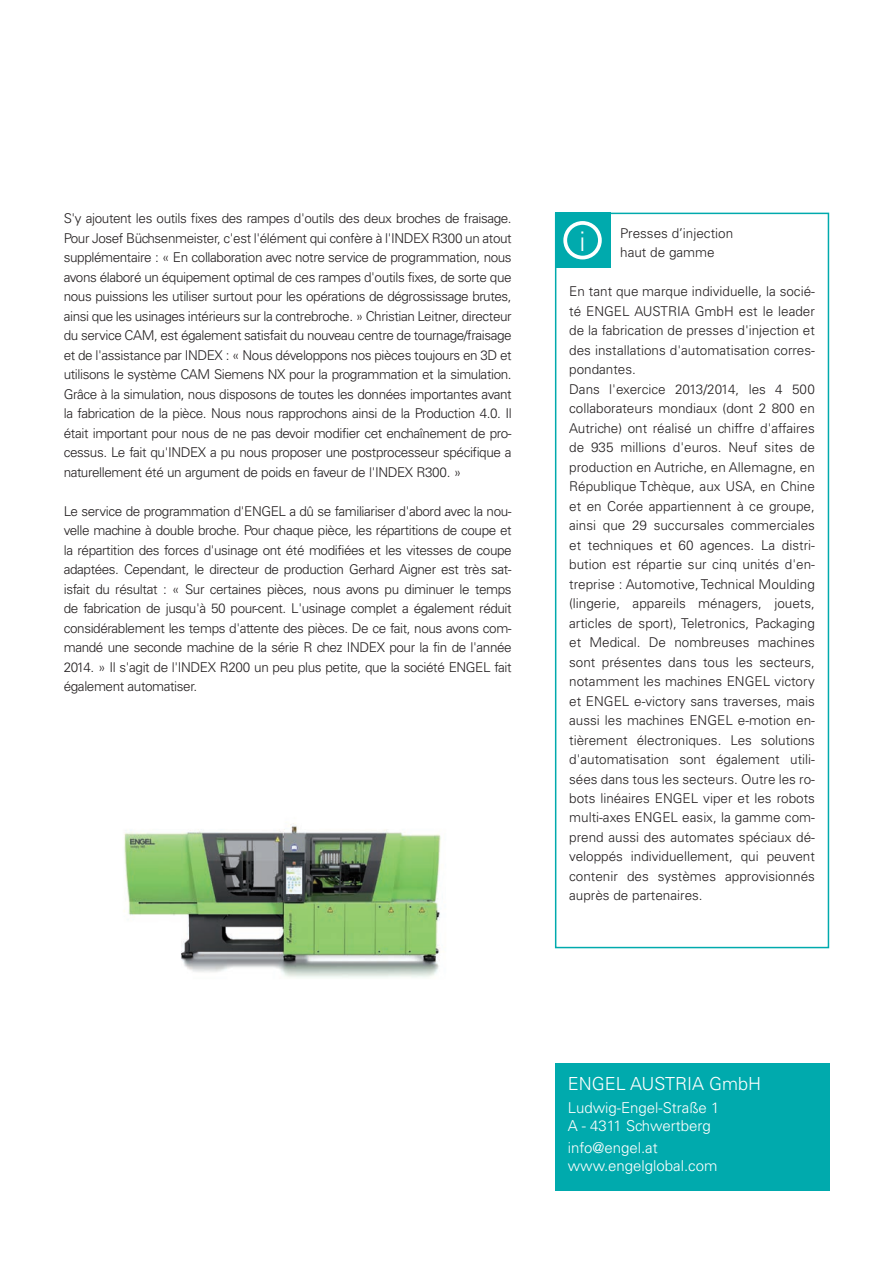
<style>
.page{position:relative;width:893px;height:1263px;background:#fff}
.page>*{position:absolute;margin:0;border:0;box-sizing:border-box;transform-origin:0 0}
.t1{font:300 27px "Univers";color:#fff}
.t2{font:300 18px "Univers";color:#fff}
.t3{font:300 15px/18px "Univers";color:#fff}
.t4{font:300 13.5px/19.5px "Univers";color:#231f20;text-align:justify}
</style>
<div class="page">
<img style="left:124px;top:823px;width:317px;height:155px">
<div style="left:555px;top:213px;width:274px;height:735px;border:2px solid #00aaad"></div>
<div style="left:555px;top:213px;width:55px;height:55px;background:#00aaad"></div>
<div style="left:563px;top:221px;width:39px;height:38px;border:4px solid #fff;border-radius:50%"></div>
<div style="left:555px;top:1063px;width:274px;height:128px;background:#00aaad"></div>
<p class="t4" style="left:64px;top:209px;width:449px">S'y ajoutent les outils fixes des rampes d'outils des deux broches de fraisage.<br>Pour Josef Büchsenmeister, c'est l'élément qui confère à l'INDEX R300 un atout supplémentaire : « En collaboration avec notre service de programmation, nous avons élaboré un équipement optimal de ces rampes d'outils fixes, de sorte que nous puissions les utiliser surtout pour les opérations de dégrossissage brutes, ainsi que les usinages intérieurs sur la contrebroche. » Christian Leitner, directeur du service CAM, est également satisfait du nouveau centre de tournage/fraisage et de l'assistance par INDEX : « Nous développons nos pièces toujours en 3D et utilisons le système CAM Siemens NX pour la programmation et la simulation.<br>Grâce à la simulation, nous disposons de toutes les données importantes avant la fabrication de la pièce. Nous nous rapprochons ainsi de la Production 4.0. Il était important pour nous de ne pas devoir modifier cet enchaînement de pro&shy;cessus. Le fait qu'INDEX a pu nous proposer une postprocesseur spécifique a naturellement été un argument de poids en faveur de l'INDEX R300. »</p>
<p class="t4" style="left:64px;top:501px;width:449px">Le service de programmation d'ENGEL a dû se familiariser d'abord avec la nou&shy;velle machine à double broche. Pour chaque pièce, les répartitions de coupe et la répartition des forces d'usinage ont été modifiées et les vitesses de coupe adaptées. Cependant, le directeur de production Gerhard Aigner est très sat&shy;isfait du résultat : « Sur certaines pièces, nous avons pu diminuer le temps de fabrication de jusqu'à 50 pour-cent. L'usinage complet a également réduit considérablement les temps d'attente des pièces. De ce fait, nous avons com&shy;mandé une seconde machine de la série R chez INDEX pour la fin de l'année 2014. » Il s'agit de l'INDEX R200 un peu plus petite, que la société ENGEL fait également automatiser.</p>
<p class="t4" style="left:620px;top:223px;width:115px">Presses d’injection haut de gamme</p>
<p class="t4" style="left:569px;top:282px;width:247px;text-align:left">En tant que marque individuelle, la socié&shy;té ENGEL AUSTRIA GmbH est le leader de la fabrication de presses d'injection et des installations d'automatisation corres&shy;pondantes.<br>Dans l'exercice 2013/2014, les 4 500 collaborateurs mondiaux (dont 2 800 en Autriche) ont réalisé un chiffre d'affaires de 935 millions d'euros. Neuf sites de production en Autriche, en Allemagne, en République Tchèque, aux USA, en Chine et en Corée appartiennent à ce groupe, ainsi que 29 succursales commerciales et techniques et 60 agences. La distri&shy;bution est répartie sur cinq unités d'en&shy;treprise : Automotive, Technical Moulding (lingerie, appareils ménagers, jouets, articles de sport), Teletronics, Packaging et Medical. De nombreuses machines sont présentes dans tous les secteurs, notamment les machines ENGEL victory et ENGEL e-victory sans traverses, mais aussi les machines ENGEL e-motion en&shy;tièrement électroniques. Les solutions d'automatisation sont également utili&shy;sées dans tous les secteurs. Outre les ro&shy;bots linéaires ENGEL viper et les robots multi-axes ENGEL easix, la gamme com&shy;prend aussi des automates spéciaux dé&shy;veloppés individuellement, qui peuvent contenir des systèmes approvisionnés auprès de partenaires.</p>
<h1 class="t1" style="left:580px;top:225px;width:7px">i</h1>
<h2 class="t2" style="left:568px;top:1073px;width:195px">ENGEL AUSTRIA GmbH</h2>
<p class="t3" style="left:568px;top:1098px;width:153px">Ludwig-Engel-Straße 1<br>A - 4311 Schwertberg</p>
<p class="t3" style="left:568px;top:1139px;width:151px">info@engel.at www.engelglobal.com</p>
</div>
